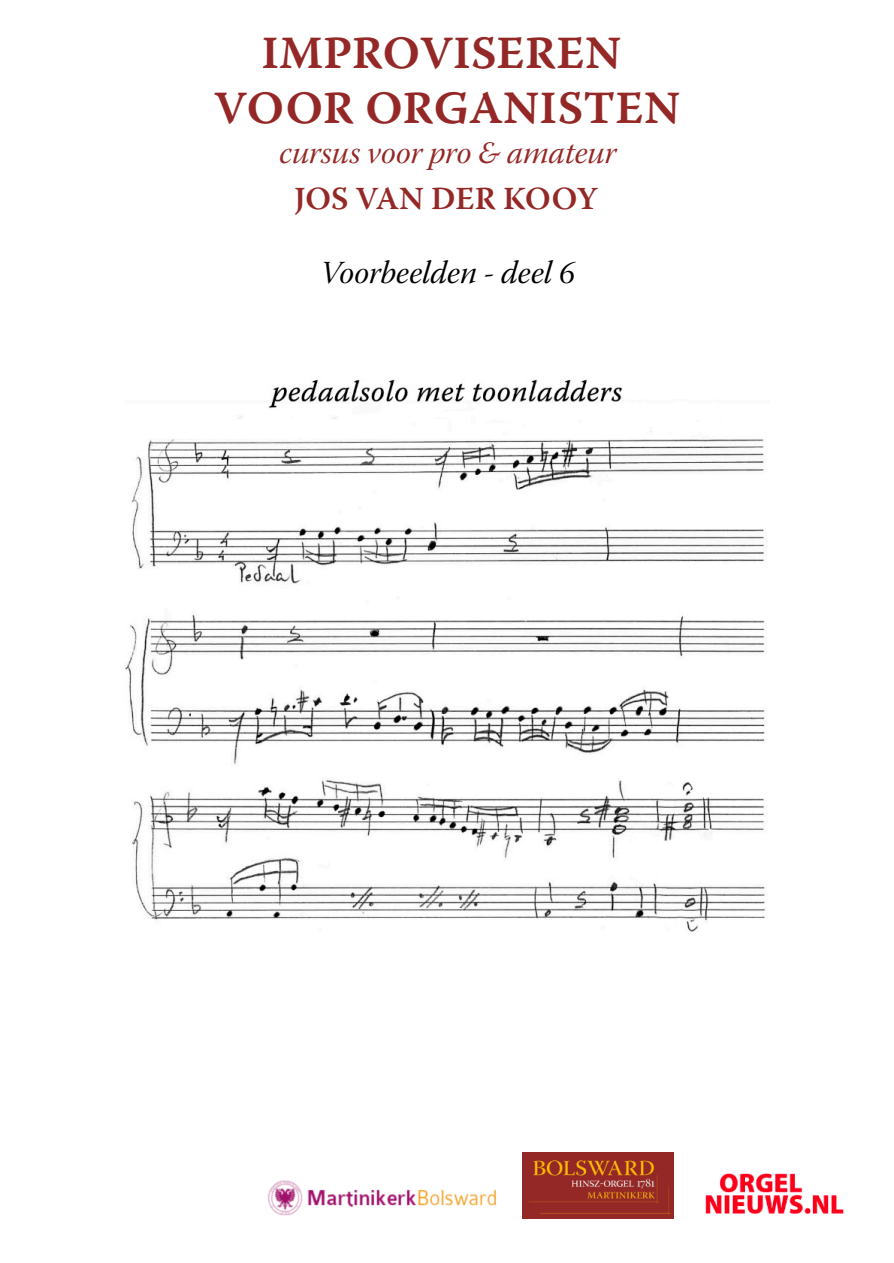
<style>
.page{position:relative;width:894px;height:1263px;background:#fff}
.page>*{position:absolute;margin:0;border:0;box-sizing:border-box;transform-origin:0 0}
.t1{font:46.05px/55.2px "Warnock Pro Semibold Capt";color:#942826;text-align:center}
.t2{font:32.1px "Warnock Pro It Subh";color:#942826}
.t3{font:32.1px "Warnock Pro It Subh";color:#000}
.t4{font:600 32.1px "Warnock Pro";color:#942826}
</style>
<div class="page">
<img style="left:125px;top:379px;width:640px;height:553px">
<img style="left:522px;top:1152px;width:151px;height:66px">
<img style="left:267px;top:1180px;width:230px;height:36px">
<img style="left:705px;top:1173px;width:139px;height:41px">
<p class="t1" style="left:214px;top:30px;width:467px">IMPROVISEREN<br>VOOR ORGANISTEN</p>
<p class="t2" style="left:279px;top:139px;width:338px">cursus voor pro &amp; amateur</p>
<p class="t4" style="left:294px;top:186px;width:305px">JOS VAN DER KOOY</p>
<p class="t3" style="left:320px;top:259px;width:256px">Voorbeelden - deel 6</p>
</div>
